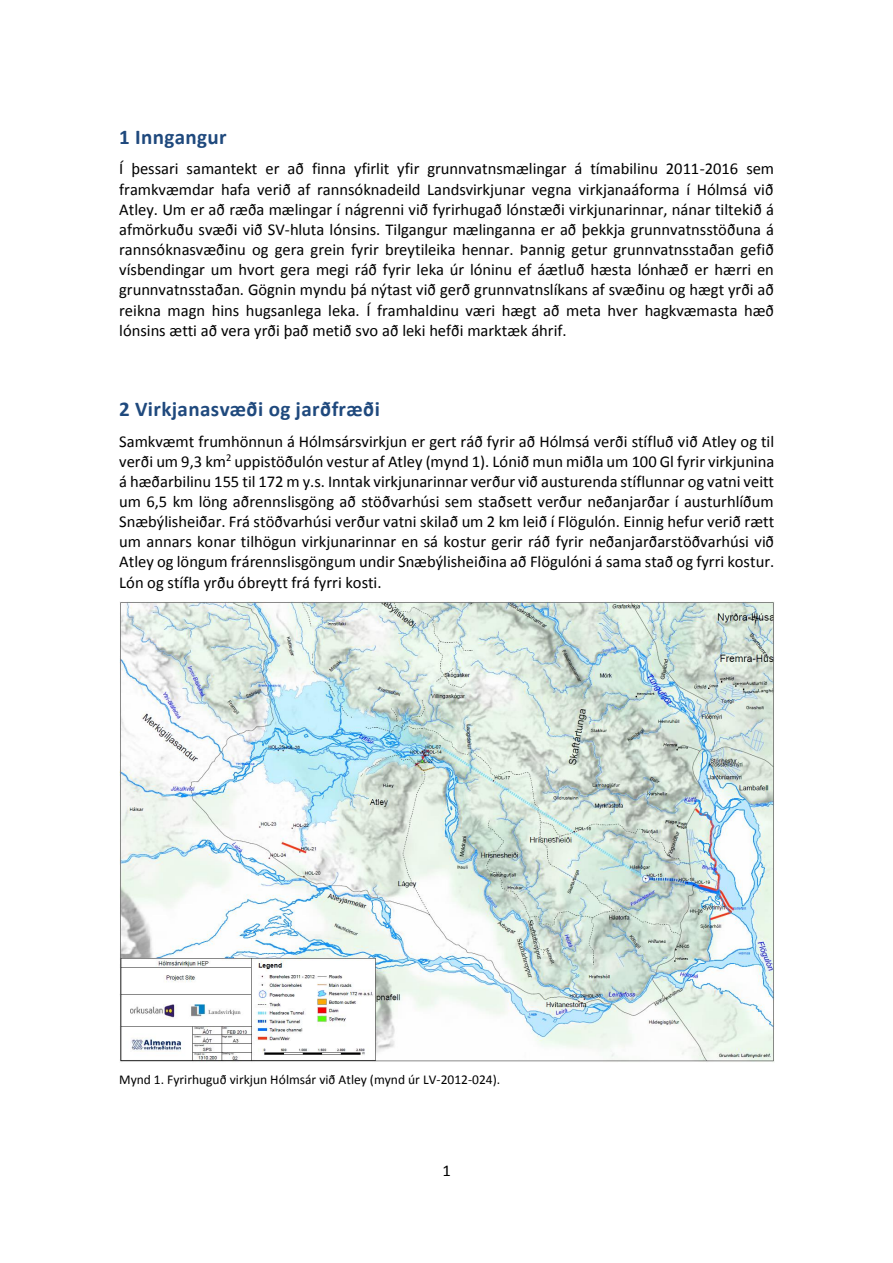
<style>
.page{position:relative;width:893px;height:1263px;background:#fff}
.page>*{position:absolute;margin:0;border:0;box-sizing:border-box;transform-origin:0 0}
.t1{font:700 21px "Calibri";letter-spacing:.02em;color:#1f497d}
.t2{font:16.5px/20.1px "Calibri";color:#000;text-align:justify}
.t3{font:13.5px "Calibri";color:#000}
</style>
<div class="page">
<img style="left:119px;top:601px;width:655px;height:461px">
<p class="t1" style="left:119px;top:129px;width:109px">1 Inngangur</p>
<p class="t2" style="left:119px;top:160px;width:657px">Í þessari samantekt er að finna yfirlit yfir grunnvatnsmælingar á tímabilinu 2011-2016 sem framkvæmdar hafa verið af rannsóknadeild Landsvirkjunar vegna virkjanaáforma í Hólmsá við Atley. Um er að ræða mælingar í nágrenni við fyrirhugað lónstæði virkjunarinnar, nánar tiltekið á afmörkuðu svæði við SV-hluta lónsins. Tilgangur mælinganna er að þekkja grunnvatnsstöðuna á rannsóknasvæðinu og gera grein fyrir breytileika hennar. Þannig getur grunnvatnsstaðan gefið vísbendingar um hvort gera megi ráð fyrir leka úr lóninu ef áætluð hæsta lónhæð er hærri en grunnvatnsstaðan. Gögnin myndu þá nýtast við gerð grunnvatnslíkans af svæðinu og hægt yrði að reikna magn hins hugsanlega leka. Í framhaldinu væri hægt að meta hver hagkvæmasta hæð lónsins ætti að vera yrði það metið svo að leki hefði marktæk áhrif.</p>
<p class="t1" style="left:119px;top:401px;width:262px">2 Virkjanasvæði og jarðfræði</p>
<p class="t2" style="left:119px;top:432px;width:657px">Samkvæmt frumhönnun á Hólmsársvirkjun er gert ráð fyrir að Hólmsá verði stífluð við Atley og til verði um 9,3 km<sup>2</sup> uppistöðulón vestur af Atley (mynd 1). Lónið mun miðla um 100 Gl fyrir virkjunina á hæðarbilinu 155 til 172 m y.s. Inntak virkjunarinnar verður við austurenda stíflunnar og vatni veitt um 6,5 km löng aðrennslisgöng að stöðvarhúsi sem staðsett verður neðanjarðar í austurhlíðum Snæbýlisheiðar. Frá stöðvarhúsi verður vatni skilað um 2 km leið í Flögulón. Einnig hefur verið rætt um annars konar tilhögun virkjunarinnar en sá kostur gerir ráð fyrir neðanjarðarstöðvarhúsi við Atley og löngum frárennslisgöngum undir Snæbýlisheiðina að Flögulóni á sama stað og fyrri kostur.<br>Lón og stífla yrðu óbreytt frá fyrri kosti.</p>
<p class="t3" style="left:119px;top:1074px;width:383px">Mynd 1. Fyrirhuguð virkjun Hólmsár við Atley (mynd úr LV-2012-024).</p>
<p class="t2" style="left:443px;top:1162px;width:10px">1</p>
</div>
